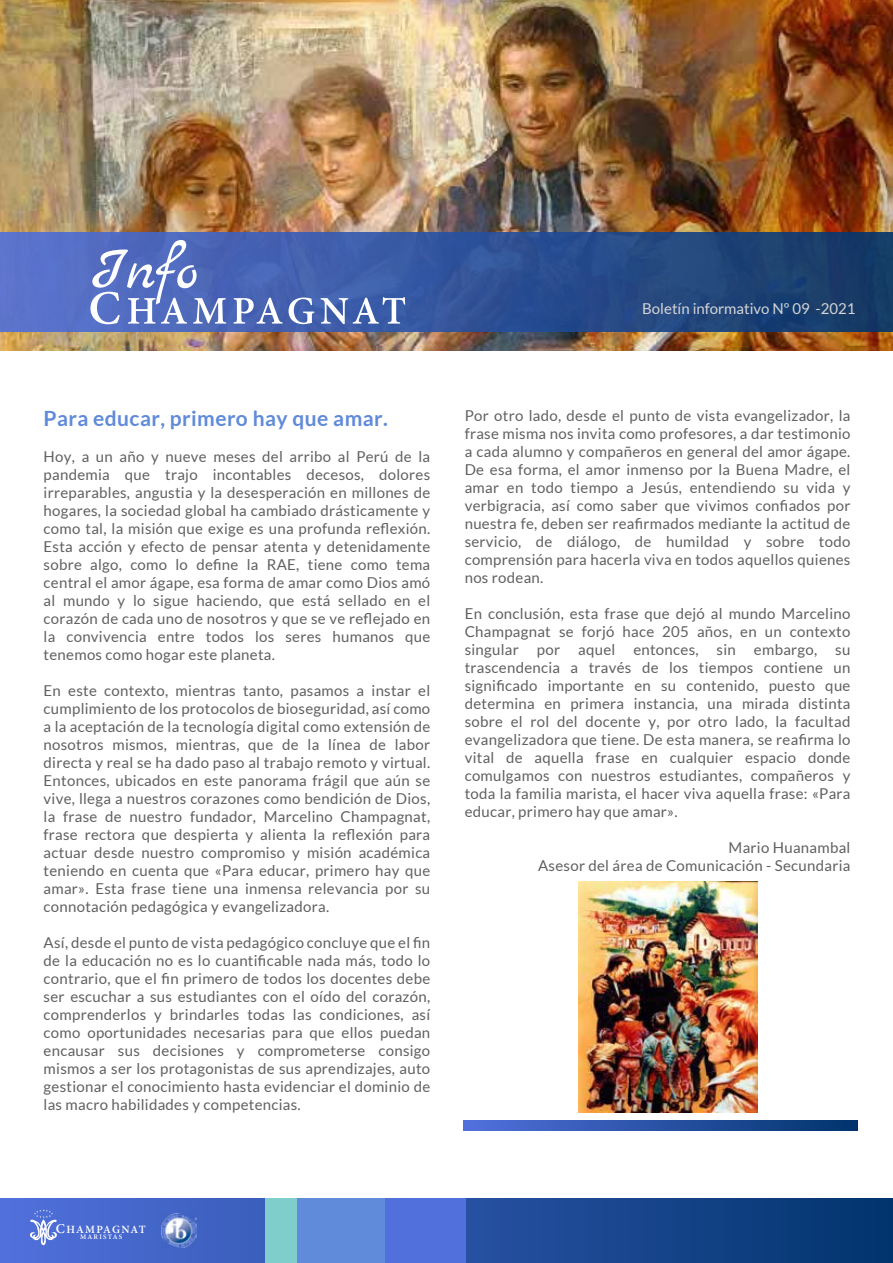
<style>
.page{position:relative;width:893px;height:1263px;background:#fff}
.page>*{position:absolute;margin:0;border:0;box-sizing:border-box;transform-origin:0 0}
.t1{font:61.95px "Marck Script";color:#fff}
.t2{font:700 21px "Lato";letter-spacing:.02em;color:#608ada}
.t3{font:15px/18px "Lato";letter-spacing:.02em;color:#606060;text-align:justify}
.t4{font:15px "Lato";color:#d5d5d5}
.t5{font:600 11.1px "Minion Pro";letter-spacing:.09em;color:#fff}
.t6{font:600 6.9px "Minion Pro";letter-spacing:.18em;color:#fff}
.s1{font-size:13.65px}
</style>
<div class="page">
<svg style="left:0;top:1198px;width:893px;height:65px;background:#254f9f"></svg>
<svg style="left:28px;top:1209px;width:30px;height:36px"></svg>
<div style="left:265px;top:1198px;width:32px;height:65px;background:#80cecc"></div>
<div style="left:297px;top:1198px;width:88px;height:65px;background:#608ada"></div>
<div style="left:385px;top:1198px;width:80px;height:65px;background:#5170dc"></div>
<img style="left:0;top:0;width:893px;height:350px">
<div style="left:0;top:232px;width:893px;height:99px;background:linear-gradient(to right,#5c75d2,#113864)"></div>
<svg style="left:90px;top:292px;width:30px;height:32px"></svg>
<svg style="left:128px;top:298px;width:27px;height:26px"></svg>
<svg style="left:161px;top:298px;width:26px;height:26px"></svg>
<svg style="left:193px;top:298px;width:33px;height:26px"></svg>
<svg style="left:234px;top:298px;width:48px;height:26px"></svg>
<svg style="left:289px;top:298px;width:25px;height:26px"></svg>
<svg style="left:321px;top:297px;width:84px;height:27px"></svg>
<svg style="left:464px;top:1120px;width:393px;height:11px;background:#2951a4"></svg>
<img style="left:161px;top:1213px;width:35px;height:35px">
<img style="left:578px;top:881px;width:179px;height:232px">
<h1 class="t1" style="left:90px;top:234px;width:108px">Info</h1>
<p class="t4" style="left:642px;top:300px;width:215px">Boletín informativo Nº 09 -2021</p>
<h2 class="t2" style="left:44px;top:406px;width:346px">Para educar, primero hay que amar.</h2>
<p class="t3" style="left:44px;top:448px;width:388px">Hoy, a un año y nueve meses del arribo al Perú de la pandemia que trajo incontables decesos, dolores irreparables, angustia y la desesperación en millones de hogares, la sociedad global ha cambiado drásticamente y como tal, la misión que exige es una profunda reflexión.<br>Esta acción y efecto de pensar atenta y detenidamente sobre algo, como lo define la RAE, tiene como tema central el amor ágape, esa forma de amar como Dios amó al mundo y lo sigue haciendo, que está sellado en el corazón de cada uno de nosotros y que se ve reflejado en la convivencia entre todos los seres humanos que tenemos como hogar este planeta.</p>
<p class="t3" style="left:44px;top:682px;width:388px">En este contexto, mientras tanto, pasamos a instar el cumplimiento de los protocolos de bioseguridad, así como a la aceptación de la tecnología digital como extensión de nosotros mismos, mientras, que de la línea de labor directa y real se ha dado paso al trabajo remoto y virtual.<br>Entonces, ubicados en este panorama frágil que aún se vive, llega a nuestros corazones como bendición de Dios, la frase de nuestro fundador, Marcelino Champagnat, frase rectora que despierta y alienta la reflexión para actuar desde nuestro compromiso y misión académica teniendo en cuenta que «Para educar, primero hay que amar». Esta frase tiene una inmensa relevancia por su connotación pedagógica y evangelizadora.</p>
<p class="t3" style="left:44px;top:934px;width:388px">Así, desde el punto de vista pedagógico concluye que el fin de la educación no es lo cuantificable nada más, todo lo contrario, que el fin primero de todos los docentes debe ser escuchar a sus estudiantes con el oído del corazón, comprenderlos y brindarles todas las condiciones, así como oportunidades necesarias para que ellos puedan encausar sus decisiones y comprometerse consigo mismos a ser los protagonistas de sus aprendizajes, auto gestionar el conocimiento hasta evidenciar el dominio de las macro habilidades y competencias.</p>
<p class="t3" style="left:465px;top:407px;width:387px">Por otro lado, desde el punto de vista evangelizador, la frase misma nos invita como profesores, a dar testimonio a cada alumno y compañeros en general del amor ágape.<br>De esa forma, el amor inmenso por la Buena Madre, el amar en todo tiempo a Jesús, entendiendo su vida y verbigracia, así como saber que vivimos confiados por nuestra fe, deben ser reafirmados mediante la actitud de servicio, de diálogo, de humildad y sobre todo comprensión para hacerla viva en todos aquellos quienes nos rodean.</p>
<p class="t3" style="left:465px;top:605px;width:387px">En conclusión, esta frase que dejó al mundo Marcelino Champagnat se forjó hace 205 años, en un contexto singular por aquel entonces, sin embargo, su trascendencia a través de los tiempos contiene un significado importante en su contenido, puesto que determina en primera instancia, una mirada distinta sobre el rol del docente y, por otro lado, la facultad evangelizadora que tiene. De esta manera, se reafirma lo vital de aquella frase en cualquier espacio donde comulgamos con nuestros estudiantes, compañeros y toda la familia marista, el hacer viva aquella frase: «Para educar, primero hay que amar».</p>
<p class="t3" style="left:538px;top:839px;width:314px;text-align:right">Mario Huanambal<br>Asesor del área de Comunicación - Secundaria</p>
<p class="t5" style="left:56px;top:1221px;width:92px"><span class="s1">C</span>HAMPAGNAT</p>
<p class="t6" style="left:80px;top:1232px;width:44px">MARISTAS</p>
</div>
